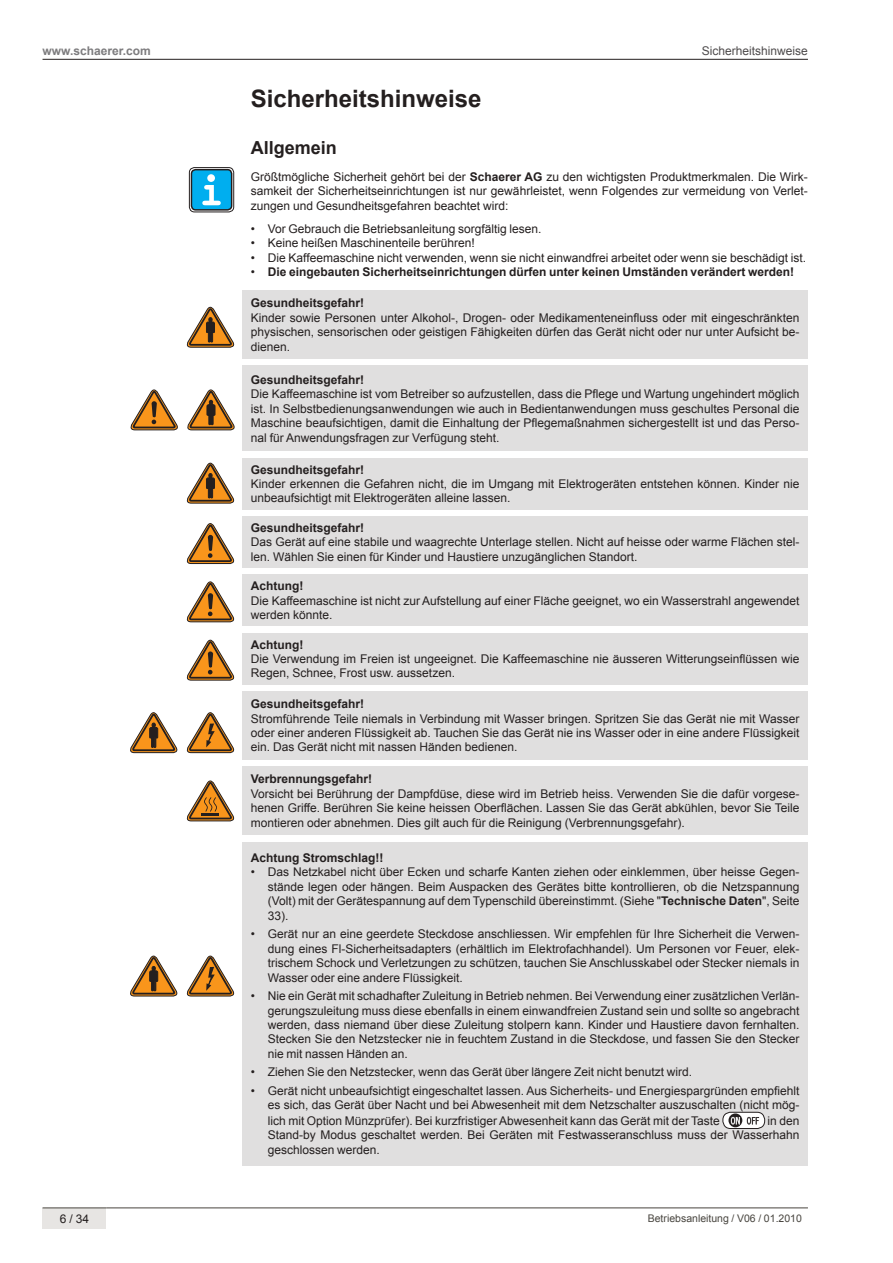
<style>
.page{position:relative;width:893px;height:1263px;background:#fff}
.page>*{position:absolute;margin:0;border:0;box-sizing:border-box;transform-origin:0 0}
.t1{font:700 24px "Arial";color:#241f1f}
.t2{font:700 18px "Arial";color:#241f1f}
.t3{font:12px/14.4px "Arial";color:#241f1f;text-align:justify}
.t4{font:700 12px "Arial";color:#241f1f}
.t5{font:12px "Arial";color:#4e4b4c}
.t6{font:700 12px "Arial";color:#7d7c7e}
.t7{font:10.5px "Arial";color:#48453f}
.s1{font-weight:700}
.s2{font-weight:400}
</style>
<div class="page">
<hr style="left:43px;top:59px;width:765px;height:1px;background:#241f1f">
<div style="left:43px;top:1208px;width:63px;height:20px;background:#e7e5e3"></div>
<hr style="left:43px;top:1207px;width:63px;height:1px;background:#48453f">
<hr style="left:106px;top:1207px;width:702px;height:1px;background:#48453f">
<div style="left:189px;top:167px;width:45px;height:45px;border:1px solid #241f1f;border-radius:5px"></div>
<div style="left:191px;top:170px;width:41px;height:40px;background:#00aeef;border-radius:4px"></div>
<div style="left:191px;top:169px;width:41px;height:42px;border:2px solid #241f1f;border-radius:4px"></div>
<svg style="left:202px;top:185px;width:19px;height:20px"></svg>
<div style="left:207px;top:174px;width:8px;height:8px;background:#fff;border-radius:50%"></div>
<div style="left:242px;top:291px;width:566px;height:68px;background:#e0dfdf"></div>
<svg style="left:186px;top:306px;width:49px;height:42px"></svg>
<div style="left:242px;top:516px;width:566px;height:51px;background:#e0dfdf"></div>
<svg style="left:186px;top:523px;width:49px;height:41px"></svg>
<div style="left:242px;top:691px;width:566px;height:68px;background:#e0dfdf"></div>
<svg style="left:130px;top:712px;width:48px;height:42px"></svg>
<svg style="left:186px;top:712px;width:49px;height:42px"></svg>
<div style="left:242px;top:458px;width:566px;height:51px;background:#e0dfdf"></div>
<svg style="left:186px;top:462px;width:49px;height:42px"></svg>
<div style="left:242px;top:767px;width:566px;height:68px;background:#e0dfdf"></div>
<svg style="left:186px;top:780px;width:49px;height:42px"></svg>
<div style="left:242px;top:842px;width:566px;height:323px;background:#e0dfdf"></div>
<svg style="left:723px;top:1112px;width:42px;height:16px"></svg>
<div style="left:722px;top:1112px;width:43px;height:17px;border:1px solid #241f1f;border-radius:8px"></div>
<svg style="left:747px;top:1117px;width:12px;height:7px"></svg>
<svg style="left:728px;top:1113px;width:14px;height:14px"></svg>
<svg style="left:731px;top:1117px;width:9px;height:7px"></svg>
<svg style="left:130px;top:955px;width:48px;height:42px"></svg>
<svg style="left:186px;top:955px;width:49px;height:42px"></svg>
<div style="left:242px;top:366px;width:566px;height:85px;background:#e0dfdf"></div>
<svg style="left:130px;top:389px;width:105px;height:42px"></svg>
<div style="left:242px;top:575px;width:566px;height:51px;background:#e0dfdf"></div>
<svg style="left:186px;top:581px;width:49px;height:42px"></svg>
<div style="left:242px;top:633px;width:566px;height:51px;background:#e0dfdf"></div>
<svg style="left:186px;top:639px;width:49px;height:42px"></svg>
<p class="t6" style="left:43px;top:43px;width:110px">www.schaerer.com</p>
<p class="t5" style="left:702px;top:43px;width:108px">Sicherheitshinweise</p>
<h1 class="t1" style="left:251px;top:83px;width:232px">Sicherheitshinweise</h1>
<h2 class="t2" style="left:251px;top:136px;width:88px">Allgemein</h2>
<p class="t3" style="left:251px;top:170px;width:559px">Größtmögliche Sicherheit gehört bei der <span class="s1">Schaerer AG</span> zu den wichtigsten Produktmerkmalen. Die Wirk&shy;samkeit der Sicherheitseinrichtungen ist nur gewährleistet, wenn Folgendes zur vermeidung von Verlet&shy;zungen und Gesundheitsgefahren beachtet wird:</p>
<p class="t3" style="left:251px;top:221px;width:292px">• Vor Gebrauch die Betriebsanleitung sorgfältig lesen.</p>
<p class="t3" style="left:251px;top:236px;width:225px">• Keine heißen Maschinenteile berühren!</p>
<p class="t3" style="left:251px;top:250px;width:557px">• Die Kaffeemaschine nicht verwenden, wenn sie nicht einwandfrei arbeitet oder wenn sie beschädigt ist.</p>
<p class="t4" style="left:251px;top:264px;width:545px"><span class="s2">•</span> Die eingebauten Sicherheitseinrichtungen dürfen unter keinen Umständen verändert werden!</p>
<p class="t4" style="left:251px;top:295px;width:115px">Gesundheitsgefahr!</p>
<p class="t3" style="left:251px;top:310px;width:550px">Kinder sowie Personen unter Alkohol-, Drogen- oder Medikamenteneinfluss oder mit eingeschränkten physischen, sensorischen oder geistigen Fähigkeiten dürfen das Gerät nicht oder nur unter Aufsicht be&shy;dienen.</p>
<p class="t4" style="left:251px;top:372px;width:115px">Gesundheitsgefahr!</p>
<p class="t3" style="left:251px;top:387px;width:550px">Die Kaffeemaschine ist vom Betreiber so aufzustellen, dass die Pflege und Wartung ungehindert möglich ist. In Selbstbedienungsanwendungen wie auch in Bedientanwendungen muss geschultes Personal die Maschine beaufsichtigen, damit die Einhaltung der Pflegemaßnahmen sichergestellt ist und das Perso&shy;nal für Anwendungsfragen zur Verfügung steht.</p>
<p class="t4" style="left:251px;top:462px;width:115px">Gesundheitsgefahr!</p>
<p class="t3" style="left:251px;top:477px;width:550px">Kinder erkennen die Gefahren nicht, die im Umgang mit Elektrogeräten entstehen können. Kinder nie unbeaufsichtigt mit Elektrogeräten alleine lassen.</p>
<p class="t4" style="left:251px;top:520px;width:115px">Gesundheitsgefahr!</p>
<p class="t3" style="left:251px;top:535px;width:550px">Das Gerät auf eine stabile und waagrechte Unterlage stellen. Nicht auf heisse oder warme Flächen stel&shy;len. Wählen Sie einen für Kinder und Haustiere unzugänglichen Standort.</p>
<p class="t4" style="left:251px;top:578px;width:54px">Achtung!</p>
<p class="t3" style="left:251px;top:593px;width:550px">Die Kaffeemaschine ist nicht zur Aufstellung auf einer Fläche geeignet, wo ein Wasserstrahl angewendet werden könnte.</p>
<p class="t4" style="left:251px;top:636px;width:54px">Achtung!</p>
<p class="t3" style="left:251px;top:652px;width:550px">Die Verwendung im Freien ist ungeeignet. Die Kaffeemaschine nie äusseren Witterungseinflüssen wie<br>Regen, Schnee, Frost usw. aussetzen.</p>
<p class="t4" style="left:251px;top:696px;width:115px">Gesundheitsgefahr!</p>
<p class="t3" style="left:251px;top:711px;width:550px">Stromführende Teile niemals in Verbindung mit Wasser bringen. Spritzen Sie das Gerät nie mit Wasser oder einer anderen Flüssigkeit ab. Tauchen Sie das Gerät nie ins Wasser oder in eine andere Flüssigkeit ein. Das Gerät nicht mit nassen Händen bedienen.</p>
<p class="t4" style="left:251px;top:771px;width:123px">Verbrennungsgefahr!</p>
<p class="t3" style="left:251px;top:786px;width:550px">Vorsicht bei Berührung der Dampfdüse, diese wird im Betrieb heiss. Verwenden Sie die dafür vorgese&shy;henen Griffe. Berühren Sie keine heissen Oberflächen. Lassen Sie das Gerät abkühlen, bevor Sie Teile montieren oder abnehmen. Dies gilt auch für die Reinigung (Verbrennungsgefahr).</p>
<p class="t4" style="left:251px;top:850px;width:134px">Achtung Stromschlag!!</p>
<p class="t3" style="left:268px;top:865px;width:533px;text-indent:-17px">• Das Netzkabel nicht über Ecken und scharfe Kanten ziehen oder einklemmen, über heisse Gegen&shy;stände legen oder hängen. Beim Auspacken des Gerätes bitte kontrollieren, ob die Netzspannung (Volt) mit der Gerätespannung auf dem Typenschild übereinstimmt. (Siehe "<span class="s1">Technische Daten</span>", Seite 33).</p>
<p class="t3" style="left:268px;top:927px;width:533px;text-indent:-17px">• Gerät nur an eine geerdete Steckdose anschliessen. Wir empfehlen für Ihre Sicherheit die Verwen&shy;dung eines Fl-Sicherheitsadapters (erhältlich im Elektrofachhandel). Um Personen vor Feuer, elek&shy;trischem Schock und Verletzungen zu schützen, tauchen Sie Anschlusskabel oder Stecker niemals in Wasser oder eine andere Flüssigkeit.</p>
<p class="t3" style="left:268px;top:989px;width:533px;text-indent:-17px">• Nie ein Gerät mit schadhafter Zuleitung in Betrieb nehmen. Bei Verwendung einer zusätzlichen Verlän&shy;gerungszuleitung muss diese ebenfalls in einem einwandfreien Zustand sein und sollte so angebracht werden, dass niemand über diese Zuleitung stolpern kann. Kinder und Haustiere davon fernhalten.<br>Stecken Sie den Netzstecker nie in feuchtem Zustand in die Steckdose, und fassen Sie den Stecker nie mit nassen Händen an.</p>
<p class="t3" style="left:251px;top:1065px;width:443px">• Ziehen Sie den Netzstecker, wenn das Gerät über längere Zeit nicht benutzt wird.</p>
<p class="t3" style="left:251px;top:1084px;width:550px;text-align:right">• Gerät nicht unbeaufsichtigt eingeschaltet lassen. Aus Sicherheits- und Energiespargründen empfiehlt es sich, das Gerät über Nacht und bei Abwesenheit mit dem Netzschalter auszuschalten (nicht mög-</p>
<p class="t3" style="left:268px;top:1114px;width:454px">lich mit Option Münzprüfer). Bei kurzfristiger Abwesenheit kann das Gerät mit der Taste</p>
<p class="t3" style="left:268px;top:1114px;width:533px;text-indent:500px">in den Stand-by Modus geschaltet werden. Bei Geräten mit Festwasseranschluss muss der Wasserhahn geschlossen werden.</p>
<p class="t3" style="left:60px;top:1211px;width:31px">6 / 34</p>
<p class="t7" style="left:648px;top:1211px;width:156px">Betriebsanleitung / V06 / 01.2010</p>
</div>
